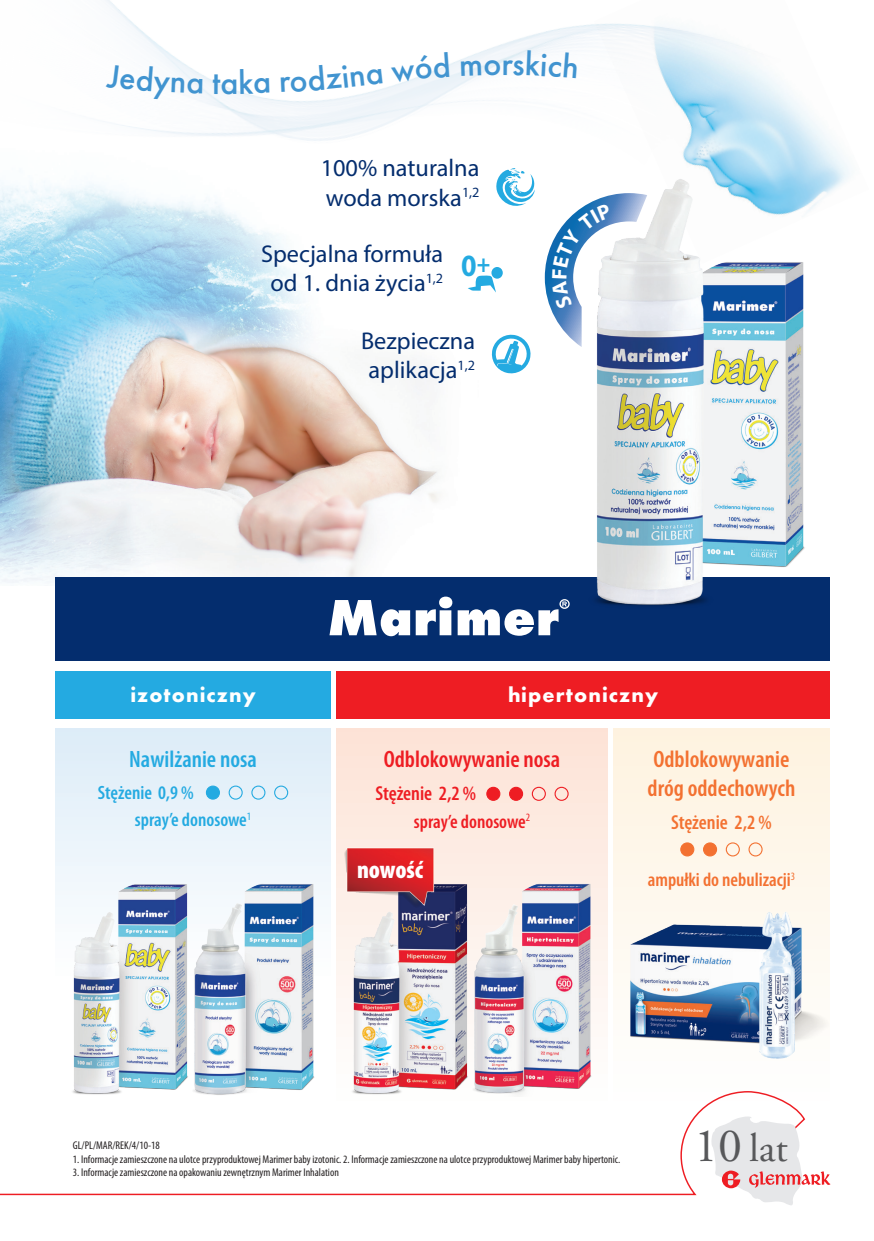
<style>
.page{position:relative;width:874px;height:1241px;background:#fff}
.page>*{position:absolute;margin:0;border:0;box-sizing:border-box;transform-origin:0 0}
.t1{font:40.07px "Adobe Garamond Pro";color:#57585a}
.t2{font:500 34.12px "Futura PT";color:#4194d0}
.t3{font:700 31.15px "Myriad Pro";color:#24aae1;scale:.9 1}
.t4{font:900 condensed 24.68px "Myriad Pro";color:#fff}
.t5{font:24.32px/29.1px "Myriad Pro";color:#042d6e;text-align:center}
.t6{font:600 condensed 23.8px/28.5px "Myriad Pro";color:#f37131}
.t7{font:600 condensed 23.8px "Myriad Pro";color:#ee1d23}
.t8{font:600 condensed 23.8px "Myriad Pro";color:#24aae1}
.t9{font:700 21.53px "Futura PT";letter-spacing:.05em;color:#fff}
.t10{font:600 condensed 20.3px "Myriad Pro";color:#ee1d23}
.t11{font:600 condensed 20.3px "Myriad Pro";color:#f37131}
.t12{font:600 condensed 19.25px/27.3px "Myriad Pro";color:#24aae1}
.t13{font:600 condensed 19.25px "Myriad Pro";color:#f37131}
.t14{font:600 condensed 19.25px "Myriad Pro";color:#ee1d23}
.t15{font:condensed 11.2px "Myriad Pro";color:#231f20}
.s1{font-size:25.38px}
.s2{font-size:47.77px}
</style>
<div class="page">
<img style="left:0;top:233px;width:503px;height:350px">
<div style="left:491px;top:267px;width:11px;height:11px;background:#24aae1;border-radius:50%"></div>
<svg style="left:467px;top:275px;width:29px;height:17px"></svg>
<svg style="left:490px;top:332px;width:41px;height:44px"></svg>
<div style="left:55px;top:671px;width:276px;height:47px;background:#24aae1"></div>
<div style="left:336px;top:671px;width:493px;height:47px;background:#ee1d23"></div>
<div style="left:55px;top:728px;width:276px;height:251px;background:#e7f2fa"></div>
<div style="left:206px;top:786px;width:13px;height:13px;background:#24aae1;border-radius:50%"></div>
<div style="left:206px;top:785px;width:14px;height:14px;border:1px solid #24aae1;border-radius:50%"></div>
<div style="left:228px;top:785px;width:14px;height:14px;border:1px solid #24aae1;border-radius:50%"></div>
<div style="left:251px;top:785px;width:14px;height:14px;border:1px solid #24aae1;border-radius:50%"></div>
<div style="left:274px;top:785px;width:14px;height:14px;border:1px solid #24aae1;border-radius:50%"></div>
<div style="left:336px;top:728px;width:271px;height:379px;background:#fde8dd"></div>
<div style="left:486px;top:787px;width:13px;height:13px;background:#ee1d23;border-radius:50%"></div>
<div style="left:486px;top:786px;width:14px;height:14px;border:1px solid #ee1d23;border-radius:50%"></div>
<div style="left:509px;top:787px;width:13px;height:13px;background:#ee1d23;border-radius:50%"></div>
<div style="left:509px;top:786px;width:14px;height:14px;border:1px solid #ee1d23;border-radius:50%"></div>
<div style="left:531px;top:786px;width:14px;height:14px;border:1px solid #ee1d23;border-radius:50%"></div>
<div style="left:554px;top:786px;width:14px;height:14px;border:1px solid #ee1d23;border-radius:50%"></div>
<div style="left:613px;top:728px;width:216px;height:183px;background:#fef5e7"></div>
<div style="left:680px;top:842px;width:13px;height:13px;background:#f37131;border-radius:50%"></div>
<div style="left:680px;top:842px;width:14px;height:14px;border:1px solid #f37131;border-radius:50%"></div>
<div style="left:703px;top:842px;width:13px;height:13px;background:#f37131;border-radius:50%"></div>
<div style="left:702px;top:842px;width:14px;height:14px;border:1px solid #f37131;border-radius:50%"></div>
<div style="left:725px;top:842px;width:14px;height:14px;border:1px solid #f37131;border-radius:50%"></div>
<div style="left:748px;top:842px;width:14px;height:14px;border:1px solid #f37131;border-radius:50%"></div>
<div style="left:55px;top:577px;width:774px;height:84px;background:#042d6e"></div>
<svg style="left:329px;top:596px;width:224px;height:40px"></svg>
<img style="left:55px;top:882px;width:127px;height:208px">
<img style="left:182px;top:882px;width:141px;height:208px">
<img style="left:336px;top:884px;width:125px;height:206px">
<img style="left:461px;top:883px;width:139px;height:207px">
<img style="left:601px;top:911px;width:229px;height:149px">
<img style="left:754px;top:907px;width:46px;height:153px">
<img style="left:341px;top:847px;width:95px;height:62px">
<svg style="left:0;top:1090px;width:803px;height:105px"></svg>
<svg style="left:710px;top:1116px;width:119px;height:89px"></svg>
<img style="left:796px;top:100px;width:54px;height:111px">
<img style="left:0;top:0;width:796px;height:233px">
<img style="left:732px;top:262px;width:73px;height:305px">
<img style="left:553px;top:163px;width:179px;height:459px">
<svg style="left:106px;top:64px;width:96px;height:36px"></svg>
<svg style="left:240px;top:68px;width:29px;height:26px"></svg>
<svg style="left:281px;top:64px;width:101px;height:28px"></svg>
<svg style="left:391px;top:52px;width:58px;height:31px"></svg>
<svg style="left:461px;top:60px;width:20px;height:16px"></svg>
<svg style="left:513px;top:51px;width:64px;height:27px"></svg>
<svg style="left:544px;top:193px;width:103px;height:154px"></svg>
<h2 class="t2" style="left:212px;top:62px;width:28px">ta</h2>
<h2 class="t2" style="left:483px;top:43px;width:31px">or</h2>
<h3 class="t5" style="left:320px;top:153px;width:160px;text-align:left">100% naturalna woda morska<sup>1,2</sup></h3>
<h3 class="t5" style="left:261px;top:239px;width:183px">Specjalna formuła od 1. dnia życia<sup>1,2</sup></h3>
<h3 class="t5" style="left:361px;top:325px;width:115px">Bezpieczna aplikacja<sup>1,2</sup></h3>
<h3 class="t3" style="left:461px;top:248px;width:34px">0<span class="s1">+</span></h3>
<h3 class="t9" style="left:130px;top:680px;width:127px">izotoniczny</h3>
<h3 class="t9" style="left:508px;top:680px;width:151px">hipertoniczny</h3>
<h3 class="t8" style="left:129px;top:746px;width:129px">Nawilżanie nosa</h3>
<h3 class="t12" style="left:135px;top:779px;width:118px;text-indent:-37px">Stężenie 0,9 %<br>spray’e donosowe<sup>1</sup></h3>
<h3 class="t7" style="left:383px;top:746px;width:178px">Odblokowywanie nosa</h3>
<h3 class="t10" style="left:375px;top:782px;width:102px">Stężenie 2,2 %</h3>
<h3 class="t14" style="left:413px;top:810px;width:118px">spray’e donosowe<sup>2</sup></h3>
<h3 class="t4" style="left:357px;top:856px;width:68px">nowość</h3>
<h3 class="t6" style="left:647px;top:745px;width:149px">Odblokowywanie dróg oddechowych</h3>
<h3 class="t11" style="left:670px;top:810px;width:102px">Stężenie 2,2 %</h3>
<h3 class="t13" style="left:647px;top:869px;width:149px">ampułki do nebulizacji<sup>3</sup></h3>
<p class="t15" style="left:73px;top:1138px;width:88px">GL/PL/MAR/REK/4/10-18</p>
<p class="t15" style="left:73px;top:1152px;width:548px">1. Informacje zamieszczone na ulotce przyproduktowej Marimer baby izotonic. 2. Informacje zamieszczone na ulotce przyproduktowej Marimer baby hipertonic.</p>
<p class="t15" style="left:73px;top:1165px;width:267px">3. Informacje zamieszczone na opakowaniu zewnętrznym Marimer Inhalation</p>
<h1 class="t1" style="left:694px;top:1124px;width:95px"><span class="s2">10</span> lat</h1>
</div>
